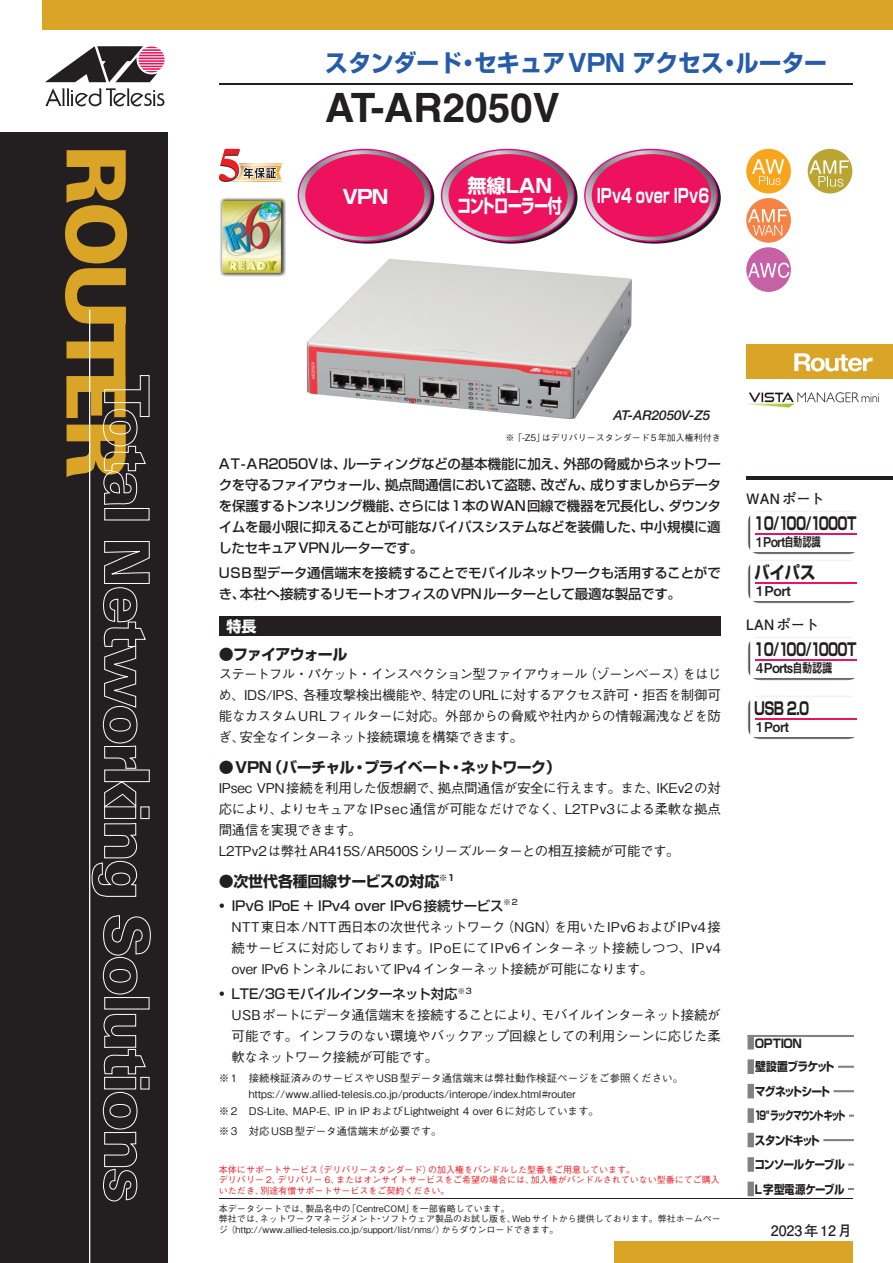
<style>
.page{position:relative;width:893px;height:1263px;background:#fff}
.page>*{position:absolute;margin:0;border:0;box-sizing:border-box;transform-origin:0 0}
.表紙_タイトル{font:700 40.5px "Helvetica LT Pro";color:#231f20}
.表紙_サブタイトル{font:700 24px "Shin Go Pro";color:#275caa;scale:.95 1}
.t1{font:700 19.2px/20.4px "Shin Go Pro";letter-spacing:-.05em;color:#fff;text-align:center}
.t2{font:700 19.2px "Shin Go Pro";letter-spacing:-.01em;color:#fff;scale:.7 1}
.t3{font:700 19.2px "Shin Go Pro";letter-spacing:-.01em;color:#fff}
.t4{font:700 17.4px "Shin Go Pro";letter-spacing:-.06em;color:#231f20;scale:.72 1}
.t5{font:700 17.4px "Shin Go Pro";letter-spacing:-.06em;color:#231f20;scale:.9 1}
.本文小見出し{font:700 15px "Shin Go Pro";letter-spacing:-.035em;color:#231f20}
.本文小見出し-2{font:700 15px "Shin Go Pro";letter-spacing:-.055em;color:#231f20}
.t6{font:700 15px "Shin Go Pro";color:#fff}
.表紙_日付{font:700 14.25px "Futo Go B101 Pro";color:#231f20}
.表紙_リード文{font:500 13.5px/21px "Shin Go Pro";letter-spacing:-.015em;color:#231f20;text-align:justify}
.本文2段組み{font:500 13.5px/21px "Gothic BBB Pro";letter-spacing:-.025em;color:#231f20;text-align:justify}
.本文2段組み_3mmインデント{font:500 13.5px/21px "Gothic BBB Pro";letter-spacing:-.03em;color:#231f20;text-align:justify}
.t7{font:13.5px "Midashi Go Pro MB31";letter-spacing:-.05em;color:#231f20;scale:.95 1}
.本文2段組み-2{font:italic 500 13.5px "Helvetica Neue LT Pro";letter-spacing:-.005em;color:#231f20}
.t8{font:13.5px "Midashi Go Pro MB31";letter-spacing:-.05em;color:#231f20;scale:.88 1}
.t9{font:13.5px "Midashi Go Pro MB31";letter-spacing:-.05em;color:#231f20}
.表紙_オプションアイコン{font:700 12px "Shin Go Pro";letter-spacing:-.08em;color:#231f20;scale:.9 1}
.表紙_オプションアイコン-2{font:700 12px "Shin Go Pro";letter-spacing:-.135em;color:#231f20;scale:.73 1}
.表紙_オプションアイコン-3{font:700 12px "Shin Go Pro";letter-spacing:-.015em;color:#231f20;scale:.87 1}
.表紙_オプションアイコン-4{font:700 12px "Shin Go Pro";letter-spacing:-.12em;color:#231f20;scale:.9 1}
.表紙_オプションアイコンタイトル{font:700 12px "Shin Go Pro";letter-spacing:-.04em;color:#231f20;scale:.9 1}
.t10{font:500 10.5px/15.8px "Gothic BBB Pro";color:#231f20}
.欄外注釈{font:500 9px/10.5px "Gothic BBB Pro";color:#231f20}
.欄外注釈-2{font:500 9px/10.5px "Gothic BBB Pro";color:#ee1d23}
.表紙_注釈補足{font:500 9px "Gothic BBB Pro";color:#231f20}
</style>
<div class="page">
<div style="left:0;top:132px;width:168px;height:1131px;background:#231f20"></div>
<hr style="left:89px;top:310px;width:1px;height:953px;background:#fff">
<svg style="left:65px;top:150px;width:85px;height:355px"></svg>
<div style="left:104px;top:508px;width:45px;height:12px;border:1px solid #fff"></div>
<svg style="left:91px;top:541px;width:59px;height:356px"></svg>
<svg style="left:102px;top:915px;width:49px;height:80px"></svg>
<div style="left:104px;top:997px;width:45px;height:12px;border:1px solid #fff"></div>
<svg style="left:102px;top:1013px;width:48px;height:189px"></svg>
<div style="left:43px;top:0;width:850px;height:30px;background:#daa426"></div>
<svg style="left:45px;top:46px;width:120px;height:36px"></svg>
<svg style="left:45px;top:88px;width:120px;height:19px"></svg>
<div style="left:614px;top:1242px;width:239px;height:21px;background:#daa426"></div>
<hr style="left:746px;top:476px;width:147px;height:4px;background:#231f20">
<hr style="left:219px;top:1198px;width:634px;height:1px;background:#231f20">
<div style="left:746px;top:344px;width:147px;height:34px;background:#daa426"></div>
<svg style="left:794px;top:353px;width:78px;height:19px"></svg>
<hr style="left:219px;top:83px;width:634px;height:1px;background:#231f20">
<img style="left:747px;top:511px;width:110px;height:43px">
<hr style="left:755px;top:533px;width:101px;height:1px;background:#ec1162">
<img style="left:747px;top:560px;width:110px;height:43px">
<hr style="left:755px;top:582px;width:101px;height:1px;background:#ec1162">
<img style="left:747px;top:637px;width:110px;height:43px">
<hr style="left:755px;top:659px;width:101px;height:1px;background:#ec1162">
<img style="left:747px;top:696px;width:110px;height:43px">
<hr style="left:755px;top:718px;width:101px;height:1px;background:#ec1162">
<div style="left:746px;top:247px;width:45px;height:45px;background:#c661a5;border-radius:50%"></div>
<svg style="left:748px;top:263px;width:41px;height:15px"></svg>
<div style="left:746px;top:149px;width:45px;height:44px;background:#f9a51b;border-radius:50%"></div>
<svg style="left:752px;top:159px;width:32px;height:26px"></svg>
<div style="left:808px;top:149px;width:44px;height:44px;background:#bba532;border-radius:50%"></div>
<svg style="left:809px;top:160px;width:40px;height:27px"></svg>
<div style="left:746px;top:198px;width:45px;height:45px;background:#f58345;border-radius:50%"></div>
<svg style="left:748px;top:209px;width:39px;height:26px"></svg>
<img style="left:747px;top:392px;width:132px;height:16px">
<hr style="left:747px;top:1035px;width:107px;height:2px;background:#808285">
<div style="left:747px;top:1035px;width:7px;height:14px;background:#808285"></div>
<div style="left:747px;top:1059px;width:7px;height:15px;background:#808285"></div>
<div style="left:747px;top:1084px;width:7px;height:14px;background:#808285"></div>
<div style="left:747px;top:1108px;width:7px;height:15px;background:#808285"></div>
<div style="left:747px;top:1133px;width:7px;height:14px;background:#808285"></div>
<div style="left:747px;top:1157px;width:7px;height:15px;background:#808285"></div>
<div style="left:747px;top:1182px;width:7px;height:14px;background:#808285"></div>
<svg style="left:838px;top:1066px;width:16px;height:2px"></svg>
<hr style="left:833px;top:1090px;width:21px;height:2px;background:#808285">
<svg style="left:849px;top:1114px;width:5px;height:3px"></svg>
<hr style="left:823px;top:1139px;width:31px;height:2px;background:#808285">
<svg style="left:848px;top:1163px;width:6px;height:2px"></svg>
<svg style="left:848px;top:1188px;width:6px;height:2px"></svg>
<img style="left:307px;top:259px;width:325px;height:160px">
<img style="left:220px;top:198px;width:65px;height:79px">
<svg style="left:219px;top:149px;width:63px;height:33px"></svg>
<div style="left:219px;top:616px;width:502px;height:20px;background:#231f20"></div>
<svg style="left:298px;top:150px;width:133px;height:91px"></svg>
<div style="left:305px;top:154px;width:119px;height:83px;background:#ed115e;border-radius:50%"></div>
<svg style="left:442px;top:150px;width:132px;height:91px"></svg>
<div style="left:448px;top:154px;width:120px;height:83px;background:#ed115e;border-radius:50%"></div>
<svg style="left:585px;top:150px;width:132px;height:91px"></svg>
<div style="left:592px;top:154px;width:119px;height:83px;background:#ed115e;border-radius:50%"></div>
<p class="表紙_サブタイトル" style="left:325px;top:44px;width:530px">スタンダード・セキュアVPN アクセス・ルーター</p>
<p class="表紙_タイトル" style="left:325px;top:83px;width:236px">AT-AR2050V</p>
<p class="t3" style="left:342px;top:182px;width:47px">VPN</p>
<p class="t1" style="left:457px;top:173px;width:107px">無線LAN<br>コントローラー付</p>
<p class="t2" style="left:597px;top:181px;width:162px">IPv4 over IPv6</p>
<p class="本文2段組み-2" style="left:613px;top:407px;width:99px">AT-AR2050V-Z5</p>
<p class="表紙_注釈補足" style="left:505px;top:431px;width:217px">※ 「-Z5」はデリバリースタンダード5年加入権利付き</p>
<p class="表紙_リード文" style="left:218px;top:452px;width:504px">AT-AR2050Vは、ルーティングなどの基本機能に加え、外部の脅威からネットワークを守るファイアウォール、拠点間通信において盗聴、改ざん、成りすましからデータを保護するトンネリング機能、さらには1本のWAN回線で機器を冗長化し、ダウンタイムを最小限に抑えることが可能なバイパスシステムなどを装備した、中小規模に適したセキュアVPNルーターです。</p>
<p class="表紙_リード文" style="left:219px;top:561px;width:504px">USB型データ通信端末を接続することでモバイルネットワークも活用することができ、本社へ接続するリモートオフィスのVPNルーターとして最適な製品です。</p>
<p class="t6" style="left:226px;top:614px;width:31px">特長</p>
<p class="本文小見出し-2" style="left:219px;top:642px;width:130px">●ファイアウォール</p>
<p class="本文2段組み" style="left:219px;top:662px;width:504px">ステートフル・パケット・インスペクション型ファイアウォール（ゾーンベース）をはじめ、IDS/IPS、各種攻撃検出機能や、特定のURLに対するアクセス許可・拒否を制御可能なカスタムURLフィルターに対応。外部からの脅威や社内からの情報漏洩などを防ぎ、安全なインターネット接続環境を構築できます。</p>
<p class="本文小見出し" style="left:219px;top:755px;width:343px">●VPN（バーチャル・プライベート・ネットワーク）</p>
<p class="本文2段組み" style="left:219px;top:775px;width:504px">IPsec VPN接続を利用した仮想網で、拠点間通信が安全に行えます。また、IKEv2の対応により、よりセキュアなIPsec通信が可能なだけでなく、L2TPv3による柔軟な拠点間通信を実現できます。</p>
<p class="本文2段組み" style="left:219px;top:838px;width:462px">L2TPv2は弊社AR415S/AR500Sシリーズルーターとの相互接続が可能です。</p>
<p class="本文小見出し" style="left:219px;top:869px;width:238px">●次世代各種回線サービスの対応<sup>※1</sup></p>
<p class="表紙_リード文" style="left:219px;top:893px;width:300px">• IPv6 IPoE + IPv4 over IPv6接続サービス<sup>※2</sup></p>
<p class="本文2段組み_3mmインデント" style="left:232px;top:914px;width:491px">NTT東日本/NTT西日本の次世代ネットワーク（NGN）を用いたIPv6およびIPv4接続サービスに対応しております。IPoEにてIPv6インターネット接続しつつ、IPv4 over IPv6トンネルにおいてIPv4インターネット接続が可能になります。</p>
<p class="表紙_リード文" style="left:219px;top:981px;width:255px">• LTE/3Gモバイルインターネット対応<sup>※3</sup></p>
<p class="本文2段組み_3mmインデント" style="left:232px;top:1002px;width:491px">USBポートにデータ通信端末を接続することにより、モバイルインターネット接続が可能です。インフラのない環境やバックアップ回線としての利用シーンに応じた柔軟なネットワーク接続が可能です。</p>
<p class="t10" style="left:249px;top:1069px;width:436px;text-indent:-30px">※1 接続検証済みのサービスやUSB型データ通信端末は弊社動作検証ページをご参照ください。https://www.allied-telesis.co.jp/products/interope/index.html#router</p>
<p class="t10" style="left:219px;top:1102px;width:382px">※2 DS-Lite、MAP-E、IP in IPおよびLightweight 4 over 6に対応しています。</p>
<p class="t10" style="left:219px;top:1122px;width:224px">※3 対応USB型データ通信端末が必要です。</p>
<p class="欄外注釈-2" style="left:219px;top:1163px;width:418px">本体にサポートサービス（デリバリースタンダード）の加入権をバンドルした型番をご用意しています。</p>
<p class="欄外注釈-2" style="left:219px;top:1173px;width:502px">デリバリー 2、デリバリー 6、またはオンサイトサービスをご希望の場合には、加入権がバンドルされていない型番にてご購入いただき、別途有償サポートサービスをご契約ください。</p>
<p class="欄外注釈" style="left:219px;top:1202px;width:292px">本データシートでは、製品名中の「CentreCOM」を一部省略しています。</p>
<p class="欄外注釈" style="left:219px;top:1212px;width:503px">弊社では、ネットワークマネージメント・ソフトウェア製品のお試し版を、Webサイトから提供しております。弊社ホームページ （http://www.allied-telesis.co.jp/support/list/nms/）からダウンロードできます。</p>
<p class="表紙_日付" style="left:746px;top:487px;width:80px">WANポート</p>
<p class="t4" style="left:754px;top:510px;width:143px">10/100/1000T</p>
<p class="t8" style="left:756px;top:531px;width:76px">1Port自動認識</p>
<p class="t5" style="left:754px;top:559px;width:70px">バイパス</p>
<p class="t9" style="left:756px;top:580px;width:36px">1Port</p>
<p class="表紙_日付" style="left:746px;top:613px;width:75px">LANポート</p>
<p class="t4" style="left:754px;top:636px;width:143px">10/100/1000T</p>
<p class="t7" style="left:756px;top:657px;width:82px">4Ports自動認識</p>
<p class="t4" style="left:754px;top:694px;width:78px">USB 2.0</p>
<p class="t7" style="left:756px;top:716px;width:36px">1Port</p>
<p class="表紙_オプションアイコンタイトル" style="left:755px;top:1034px;width:54px">OPTION</p>
<p class="表紙_オプションアイコン" style="left:755px;top:1057px;width:90px">壁設置ブラケット</p>
<p class="表紙_オプションアイコン" style="left:755px;top:1081px;width:85px">マグネットシート</p>
<p class="表紙_オプションアイコン-2" style="left:754px;top:1106px;width:127px">19" ラックマウントキット</p>
<p class="表紙_オプションアイコン-4" style="left:755px;top:1130px;width:74px">スタンドキット</p>
<p class="表紙_オプションアイコン" style="left:755px;top:1155px;width:102px">コンソールケーブル</p>
<p class="表紙_オプションアイコン-3" style="left:755px;top:1179px;width:105px">L字型電源ケーブル</p>
<p class="表紙_日付" style="left:771px;top:1219px;width:83px">2023年 12月</p>
</div>
